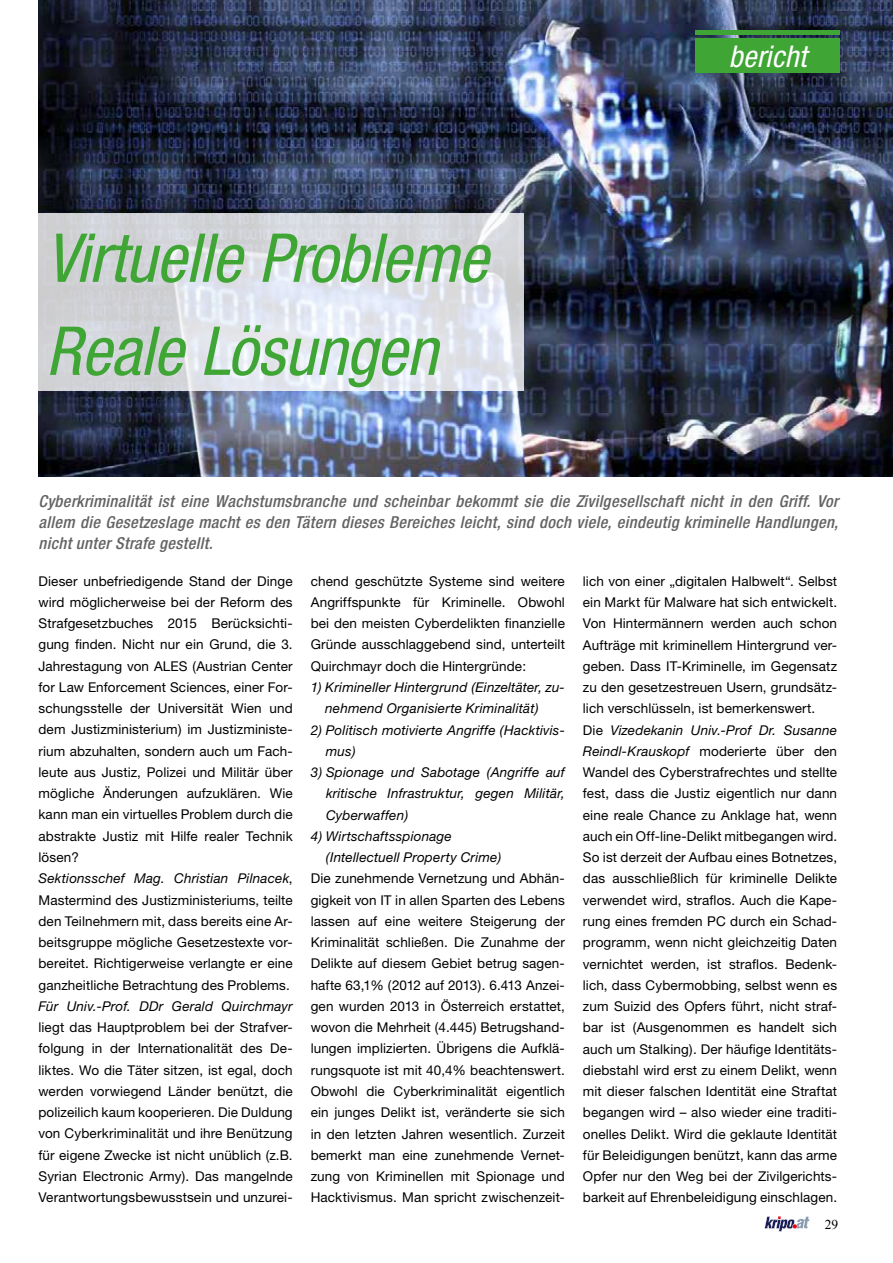
<style>
.page{position:relative;width:893px;height:1263px;background:#fff}
.page>*{position:absolute;margin:0;border:0;box-sizing:border-box;transform-origin:0 0}
.t1{font:italic condensed 67.5px/93px "Helvetica Neue";letter-spacing:-.01em;color:#3fa535}
.t2{font:italic condensed 30px "Helvetica Neue";letter-spacing:.01em;color:#fff}
.t3{font:italic condensed 28.5px "Helvetica Neue";letter-spacing:.02em;color:#fff}
.t4{font:italic 500 condensed 16.5px/21px "Helvetica Neue";letter-spacing:.02em;color:#646363;text-align:justify}
.t5{font:13.5px/21.3px "Helvetica Neue";letter-spacing:.01em;color:#000;text-align:justify}
.t6{font:italic 13.5px/21.3px "Helvetica Neue";letter-spacing:.01em;color:#000}
.t7{font:13.5px "Times New Roman";color:#000}
.s1{font-style:italic}
</style>
<div class="page">
<svg style="left:764px;top:1216px;width:46px;height:15px"></svg>
<img style="left:38px;top:0;width:855px;height:476px">
<hr style="left:696px;top:30px;width:144px;height:4px;background:#3fa535">
<div style="left:696px;top:38px;width:144px;height:34px;background:#3fa535"></div>
<svg style="left:38px;top:213px;width:486px;height:177px;background:#dbdee4"></svg>
<h1 class="t1" style="left:46px;top:211px;width:443px">Virtuelle Probleme<br>Reale Lösungen</h1>
<h2 class="t2" style="left:729px;top:39px;width:79px">bericht</h2>
<h3 class="t3" style="left:756px;top:40px;width:77px">bericht</h3>
<p class="t4" style="left:38px;top:491px;width:801px">Cyberkriminalität ist eine Wachstumsbranche und scheinbar bekommt sie die Zivilgesellschaft nicht in den Griff. Vor allem die Gesetzeslage macht es den Tätern dieses Bereiches leicht, sind doch viele, eindeutig kriminelle Handlungen, nicht unter Strafe gestellt.</p>
<p class="t5" style="left:38px;top:570px;width:256px;text-align:left">Dieser unbefriedigende Stand der Dinge wird möglicherweise bei der Reform des Strafgesetzbuches 2015 Berücksichti&shy;gung finden. Nicht nur ein Grund, die 3.<br>Jahrestagung von ALES (Austrian Center for Law Enforcement Sciences, einer For&shy;schungsstelle der Universität Wien und dem Justizministerium) im Justizministe&shy;rium abzuhalten, sondern auch um Fach&shy;leute aus Justiz, Polizei und Militär über mögliche Änderungen aufzuklären. Wie kann man ein virtuelles Problem durch die abstrakte Justiz mit Hilfe realer Technik lösen?<br><span class="s1">Sektionsschef Mag. Christian Pilnacek</span>, Mastermind des Justizministeriums, teilte den Teilnehmern mit, dass bereits eine Ar&shy;beitsgruppe mögliche Gesetzestexte vor&shy;bereitet. Richtigerweise verlangte er eine ganzheitliche Betrachtung des Problems.</p>
<p class="t6" style="left:38px;top:995px;width:256px">Für Univ.-Prof. DDr Gerald Quirchmayr</p>
<p class="t5" style="left:38px;top:1016px;width:256px">liegt das Hauptproblem bei der Strafver&shy;folgung in der Internationalität des De&shy;liktes. Wo die Täter sitzen, ist egal, doch werden vorwiegend Länder benützt, die polizeilich kaum kooperieren. Die Duldung von Cyberkriminalität und ihre Benützung für eigene Zwecke ist nicht unüblich (z.B.<br>Syrian Electronic Army). Das mangelnde Verantwortungsbewusstsein und unzurei-</p>
<p class="t5" style="left:311px;top:570px;width:256px">chend geschützte Systeme sind weitere Angriffspunkte für Kriminelle. Obwohl bei den meisten Cyberdelikten finanzielle Gründe ausschlaggebend sind, unterteilt Quirchmayr doch die Hintergründe:</p>
<p class="t6" style="left:325px;top:676px;width:241px;text-indent:-15px">1) Krimineller Hintergrund (Einzeltäter, zu&shy;nehmend Organisierte Kriminalität)</p>
<p class="t6" style="left:326px;top:719px;width:241px;text-indent:-15px">2) Politisch motivierte Angriffe (Hacktivis&shy;mus)</p>
<p class="t6" style="left:326px;top:761px;width:240px;text-align:justify;text-indent:-15px">3) Spionage und Sabotage (Angriffe auf kritische Infrastruktur, gegen Militär, Cyberwaffen)</p>
<p class="t6" style="left:326px;top:825px;width:177px;text-indent:-15px">4) Wirtschaftsspionage (Intellectuell Property Crime)</p>
<p class="t5" style="left:311px;top:868px;width:256px">Die zunehmende Vernetzung und Abhän&shy;gigkeit von IT in allen Sparten des Lebens lassen auf eine weitere Steigerung der Kriminalität schließen. Die Zunahme der Delikte auf diesem Gebiet betrug sagen&shy;hafte 63,1% (2012 auf 2013). 6.413 Anzei&shy;gen wurden 2013 in Österreich erstattet, wovon die Mehrheit (4.445) Betrugshand&shy;lungen implizierten. Übrigens die Aufklä&shy;rungsquote ist mit 40,4% beachtenswert.<br>Obwohl die Cyberkriminalität eigentlich ein junges Delikt ist, veränderte sie sich in den letzten Jahren wesentlich. Zurzeit bemerkt man eine zunehmende Vernet&shy;zung von Kriminellen mit Spionage und Hacktivismus. Man spricht zwischenzeit-</p>
<p class="t5" style="left:583px;top:570px;width:256px;text-align:left">lich von einer „digitalen Halbwelt“. Selbst ein Markt für Malware hat sich entwickelt.<br>Von Hintermännern werden auch schon Aufträge mit kriminellem Hintergrund ver&shy;geben. Dass IT-Kriminelle, im Gegensatz zu den gesetzestreuen Usern, grundsätz&shy;lich verschlüsseln, ist bemerkenswert.<br>Die <span class="s1">Vizedekanin Univ.-Prof Dr. Susanne Reindl-Krauskopf</span> moderierte über den Wandel des Cyberstrafrechtes und stellte fest, dass die Justiz eigentlich nur dann eine reale Chance zu Anklage hat, wenn auch ein Off-line-Delikt mitbegangen wird.<br>So ist derzeit der Aufbau eines Botnetzes, das ausschließlich für kriminelle Delikte verwendet wird, straflos. Auch die Kape&shy;rung eines fremden PC durch ein Schad&shy;programm, wenn nicht gleichzeitig Daten vernichtet werden, ist straflos. Bedenk&shy;lich, dass Cybermobbing, selbst wenn es zum Suizid des Opfers führt, nicht straf&shy;bar ist (Ausgenommen es handelt sich auch um Stalking). Der häufige Identitäts&shy;diebstahl wird erst zu einem Delikt, wenn mit dieser falschen Identität eine Straftat begangen wird – also wieder eine traditi&shy;onelles Delikt. Wird die geklaute Identität für Beleidigungen benützt, kann das arme Opfer nur den Weg bei der Zivilgerichts&shy;barkeit auf Ehrenbeleidigung einschlagen.</p>
<p class="t7" style="left:825px;top:1215px;width:15px">29</p>
</div>
